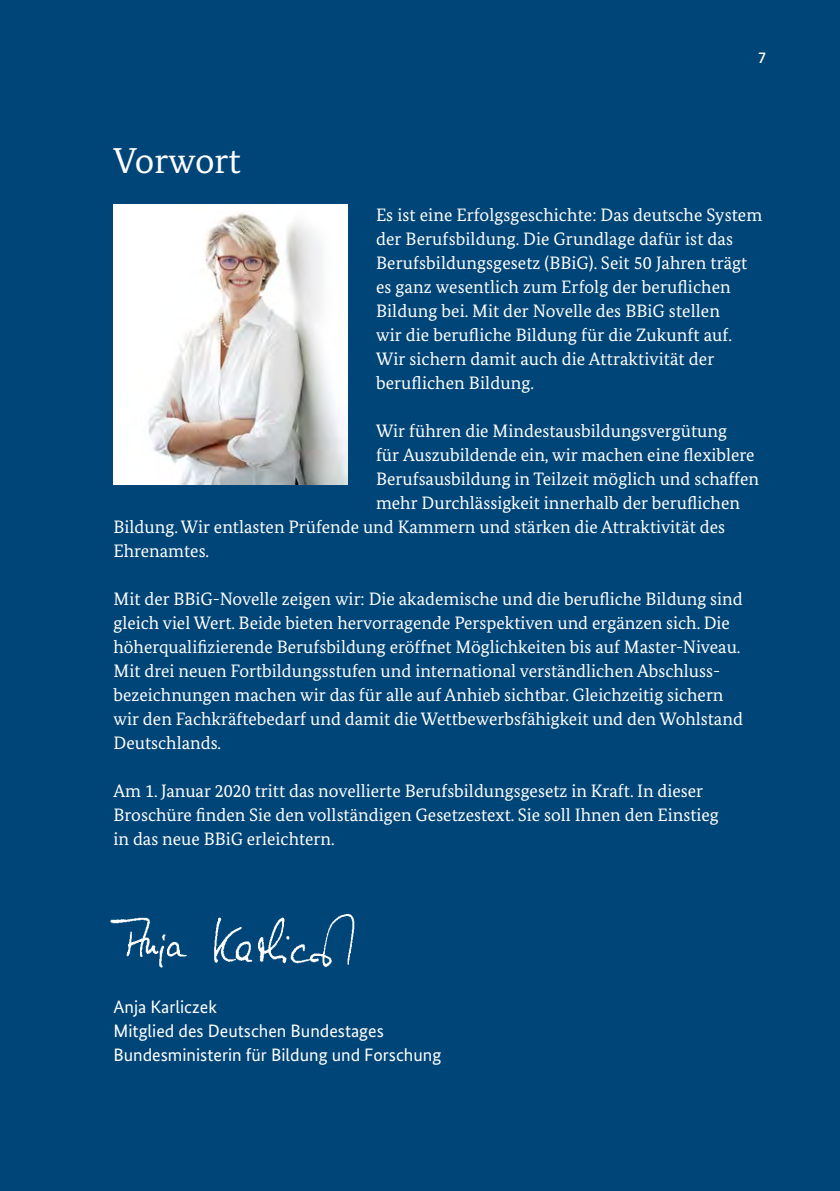
<style>
.page{position:relative;width:840px;height:1191px;background:#fff}
.page>*{position:absolute;margin:0;border:0;box-sizing:border-box;transform-origin:0 0}
._01_Headline{font:36px "Bundes Serif";color:#fff}
.Vorwort_Fliesstext{font:18px/24px "Bundes Serif";color:#fff}
.t1{font:18px "Bundes Sans";color:#fff}
.t2{font:500 16px "Bundes Sans";color:#fff}
</style>
<div class="page">
<div style="left:0;top:0;width:839px;height:1191px;background:#004577"></div>
<img style="left:113px;top:204px;width:234px;height:281px">
<img style="left:110px;top:914px;width:245px;height:54px">
<h1 class="_01_Headline" style="left:113px;top:138px;width:129px">Vorwort</h1>
<p class="t2" style="left:757px;top:48px;width:9px">7</p>
<p class="Vorwort_Fliesstext" style="left:376px;top:202px;width:387px">Es ist eine Erfolgsgeschichte: Das deutsche System der Berufsbildung. Die Grundlage dafür ist das Berufsbildungsgesetz (BBiG). Seit 50 Jahren trägt es ganz wesentlich zum Erfolg der beruflichen Bildung bei. Mit der Novelle des BBiG stellen<br>wir die berufliche Bildung für die Zukunft auf.<br>Wir sichern damit auch die Attraktivität der beruflichen Bildung.</p>
<p class="Vorwort_Fliesstext" style="left:376px;top:418px;width:352px">Wir führen die Mindestausbildungsvergütung</p>
<p class="Vorwort_Fliesstext" style="left:376px;top:442px;width:380px">für Auszubildende ein, wir machen eine flexiblere</p>
<p class="Vorwort_Fliesstext" style="left:376px;top:466px;width:384px">Berufsausbildung in Teilzeit möglich und schaffen</p>
<p class="Vorwort_Fliesstext" style="left:376px;top:490px;width:365px">mehr Durchlässigkeit innerhalb der beruflichen</p>
<p class="Vorwort_Fliesstext" style="left:113px;top:514px;width:613px">Bildung. Wir entlasten Prüfende und Kammern und stärken die Attraktivität des</p>
<p class="Vorwort_Fliesstext" style="left:113px;top:538px;width:97px">Ehrenamtes.</p>
<p class="Vorwort_Fliesstext" style="left:113px;top:586px;width:630px">Mit der BBiG-Novelle zeigen wir: Die akademische und die berufliche Bildung sind gleich viel Wert. Beide bieten hervorragende Perspektiven und ergänzen sich. Die höherqualifizierende Berufsbildung eröffnet Möglichkeiten bis auf Master-Niveau.<br>Mit drei neuen Fortbildungsstufen und international verständlichen Abschluss&shy;bezeichnungen machen wir das für alle auf Anhieb sichtbar. Gleichzeitig sichern wir den Fachkräftebedarf und damit die Wettbewerbsfähigkeit und den Wohlstand Deutschlands.</p>
<p class="Vorwort_Fliesstext" style="left:113px;top:778px;width:606px">Am 1. Januar 2020 tritt das novellierte Berufsbildungsgesetz in Kraft. In dieser<br>Broschüre finden Sie den vollständigen Gesetzestext. Sie soll Ihnen den Einstieg in das neue BBiG erleichtern.</p>
<p class="t1" style="left:113px;top:996px;width:105px">Anja Karliczek</p>
<p class="t1" style="left:113px;top:1020px;width:272px">Mitglied des Deutschen Bundestages</p>
<p class="t1" style="left:113px;top:1044px;width:329px">Bundesministerin für Bildung und Forschung</p>
</div>
